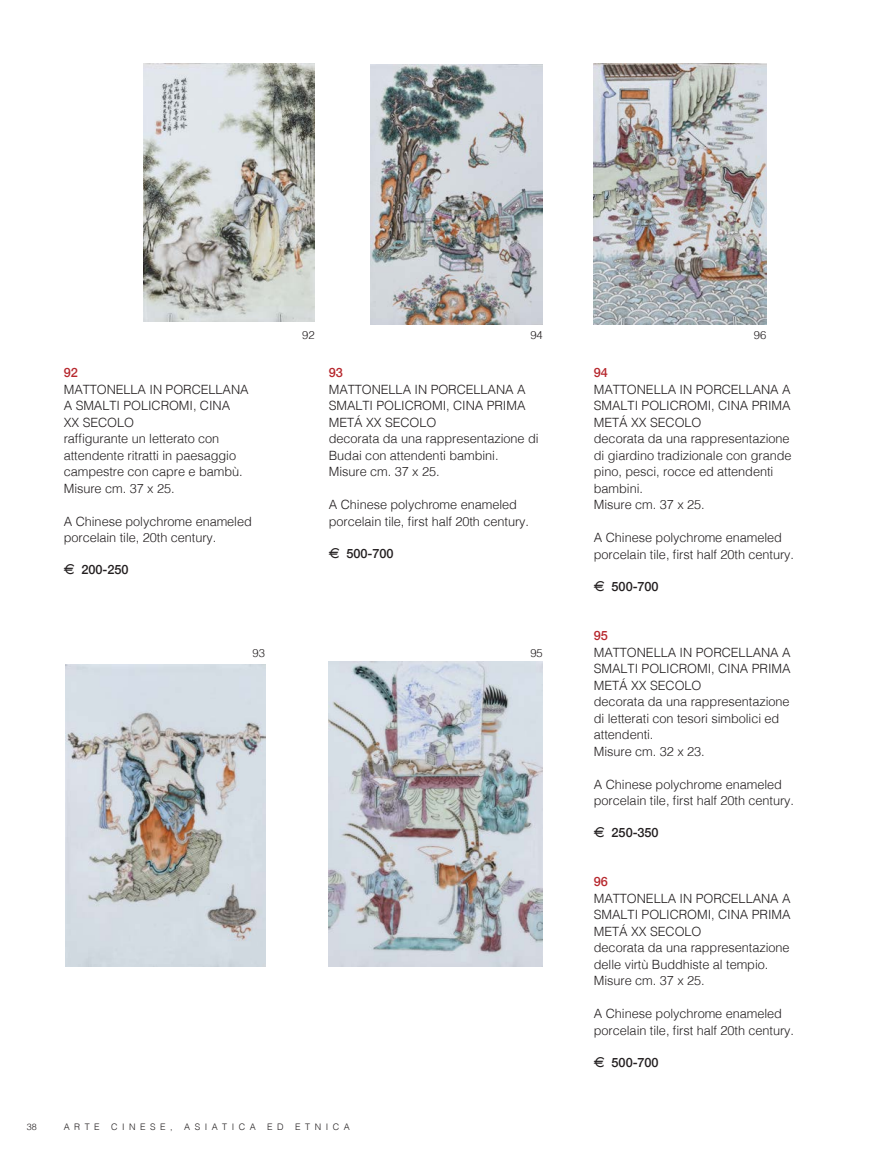
<style>
.page{position:relative;width:893px;height:1170px;background:#fff}
.page>*{position:absolute;margin:0;border:0;box-sizing:border-box;transform-origin:0 0}
.t1{font:300 12.75px/16.5px "Helvetica";letter-spacing:-.005em;color:#231f20}
.t2{font:500 12.75px "Helvetica Neue";letter-spacing:-.005em;color:#231f20}
.t3{font:500 12.75px "Helvetica Neue";letter-spacing:-.005em;color:#b7282e}
.t4{font:300 11.25px "Helvetica";letter-spacing:-.005em;color:#231f20}
.t5{font:300 9px "Helvetica";letter-spacing:.5em;color:#231f20}
.s1{font-family:"Eurofont";font-weight:400}
</style>
<div class="page">
<img style="left:143px;top:64px;width:172px;height:257px">
<img style="left:370px;top:64px;width:173px;height:260px">
<img style="left:594px;top:64px;width:172px;height:260px">
<img style="left:66px;top:664px;width:199px;height:302px">
<img style="left:329px;top:661px;width:214px;height:305px">
<p class="t3" style="left:64px;top:362px;width:16px">92</p>
<p class="t1" style="left:64px;top:380px;width:186px">MATTONELLA IN PORCELLANA<br>A SMALTI POLICROMI, CINA<br>XX SECOLO<br>raffigurante un letterato con attendente ritratti in paesaggio campestre con capre e bambù.<br>Misure cm. 37 x 25.</p>
<p class="t1" style="left:64px;top:512px;width:190px">A Chinese polychrome enameled porcelain tile, 20th century.</p>
<p class="t2" style="left:64px;top:559px;width:66px"><span class="s1">E</span> 200-250</p>
<p class="t4" style="left:253px;top:643px;width:14px">93</p>
<p class="t4" style="left:302px;top:325px;width:14px">92</p>
<p class="t4" style="left:530px;top:325px;width:14px">94</p>
<p class="t3" style="left:329px;top:362px;width:16px">93</p>
<p class="t1" style="left:329px;top:380px;width:211px">MATTONELLA IN PORCELLANA A<br>SMALTI POLICROMI, CINA PRIMA<br>METÁ XX SECOLO<br>decorata da una rappresentazione di<br>Budai con attendenti bambini.<br>Misure cm. 37 x 25.</p>
<p class="t1" style="left:329px;top:495px;width:202px">A Chinese polychrome enameled porcelain tile, first half 20th century.</p>
<p class="t2" style="left:329px;top:543px;width:66px"><span class="s1">E</span> 500-700</p>
<p class="t4" style="left:530px;top:643px;width:14px">95</p>
<p class="t5" style="left:27px;top:1118px;width:12px">38</p>
<p class="t5" style="left:64px;top:1118px;width:38px">ARTE</p>
<p class="t5" style="left:111px;top:1118px;width:63px">CINESE,</p>
<p class="t5" style="left:184px;top:1118px;width:73px">ASIATICA</p>
<p class="t5" style="left:267px;top:1118px;width:18px">E D</p>
<p class="t5" style="left:295px;top:1118px;width:56px">ETNICA</p>
<p class="t4" style="left:754px;top:325px;width:14px">96</p>
<p class="t3" style="left:594px;top:362px;width:16px">94</p>
<p class="t1" style="left:594px;top:380px;width:199px">MATTONELLA IN PORCELLANA A<br>SMALTI POLICROMI, CINA PRIMA<br>METÁ XX SECOLO<br>decorata da una rappresentazione di giardino tradizionale con grande pino, pesci, rocce ed attendenti bambini.<br>Misure cm. 37 x 25.</p>
<p class="t1" style="left:594px;top:528px;width:202px">A Chinese polychrome enameled porcelain tile, first half 20th century.</p>
<p class="t2" style="left:594px;top:576px;width:66px"><span class="s1">E</span> 500-700</p>
<p class="t3" style="left:594px;top:625px;width:16px">95</p>
<p class="t1" style="left:594px;top:642px;width:198px">MATTONELLA IN PORCELLANA A<br>SMALTI POLICROMI, CINA PRIMA<br>METÁ XX SECOLO<br>decorata da una rappresentazione di letterati con tesori simbolici ed attendenti.<br>Misure cm. 32 x 23.</p>
<p class="t1" style="left:594px;top:774px;width:202px">A Chinese polychrome enameled porcelain tile, first half 20th century.</p>
<p class="t2" style="left:594px;top:822px;width:66px"><span class="s1">E</span> 250-350</p>
<p class="t3" style="left:594px;top:871px;width:16px">96</p>
<p class="t1" style="left:594px;top:889px;width:198px">MATTONELLA IN PORCELLANA A<br>SMALTI POLICROMI, CINA PRIMA<br>METÁ XX SECOLO<br>decorata da una rappresentazione delle virtù Buddhiste al tempio.<br>Misure cm. 37 x 25.</p>
<p class="t1" style="left:594px;top:1004px;width:202px">A Chinese polychrome enameled porcelain tile, first half 20th century.</p>
<p class="t2" style="left:594px;top:1051px;width:66px"><span class="s1">E</span> 500-700</p>
</div>
